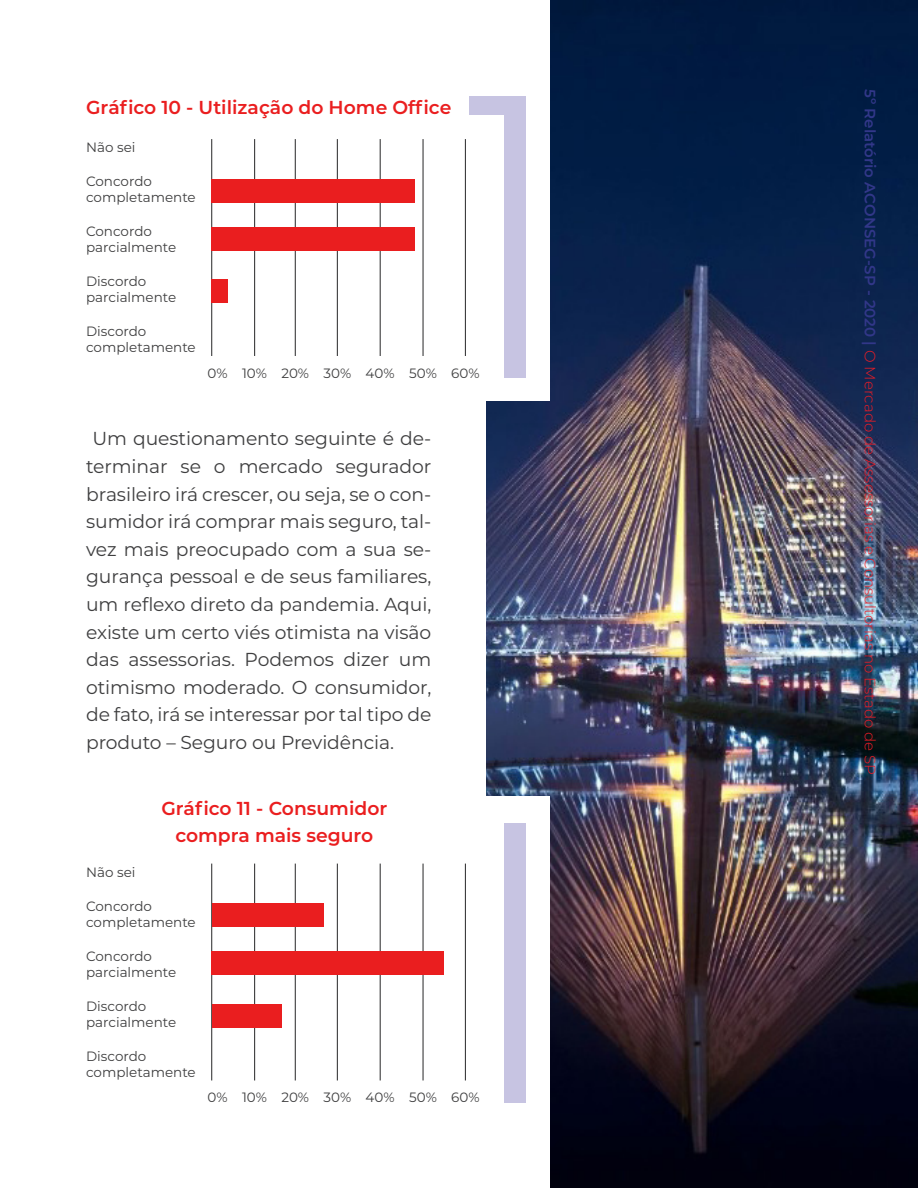
<style>
.page{position:relative;width:918px;height:1188px;background:#fff}
.page>*{position:absolute;margin:0;border:0;box-sizing:border-box;transform-origin:0 0}
.t1{font:18.75px/27.6px "Montserrat";letter-spacing:-.005em;color:#3e3e3f;text-align:justify}
.t2{font:600 18.75px/27.6px "Montserrat";color:#ea1e1f;text-align:center}
.t3{font:300 15px "Montserrat";color:#ee1c25}
.t4{font:13.5px/16.2px "Montserrat";color:#3e3e3f}
.s1{font-weight:600;color:#323789}
</style>
<div class="page">
<img style="left:487px;top:0;width:431px;height:1188px">
<div style="left:480px;top:0;width:70px;height:400px;background:#fff"></div>
<div style="left:480px;top:797px;width:70px;height:391px;background:#fff"></div>
<hr style="left:211px;top:139px;width:1px;height:217px;background:#3e3e3f">
<hr style="left:211px;top:864px;width:1px;height:216px;background:#3e3e3f">
<hr style="left:254px;top:139px;width:1px;height:217px;background:#3e3e3f">
<hr style="left:254px;top:864px;width:1px;height:216px;background:#3e3e3f">
<hr style="left:295px;top:139px;width:1px;height:217px;background:#3e3e3f">
<hr style="left:295px;top:864px;width:1px;height:216px;background:#3e3e3f">
<hr style="left:337px;top:139px;width:1px;height:217px;background:#3e3e3f">
<hr style="left:337px;top:864px;width:1px;height:216px;background:#3e3e3f">
<hr style="left:380px;top:139px;width:1px;height:217px;background:#3e3e3f">
<hr style="left:380px;top:864px;width:1px;height:216px;background:#3e3e3f">
<hr style="left:422px;top:139px;width:2px;height:217px;background:#3e3e3f">
<hr style="left:422px;top:864px;width:2px;height:216px;background:#3e3e3f">
<hr style="left:465px;top:139px;width:1px;height:217px;background:#3e3e3f">
<hr style="left:465px;top:864px;width:1px;height:216px;background:#3e3e3f">
<div style="left:212px;top:179px;width:203px;height:23px;background:#ea1e1f"></div>
<div style="left:212px;top:903px;width:112px;height:24px;background:#ea1e1f"></div>
<div style="left:212px;top:227px;width:203px;height:23px;background:#ea1e1f"></div>
<div style="left:212px;top:951px;width:232px;height:24px;background:#ea1e1f"></div>
<div style="left:212px;top:279px;width:16px;height:24px;background:#ea1e1f"></div>
<div style="left:212px;top:1004px;width:69px;height:23px;background:#ea1e1f"></div>
<div style="left:504px;top:96px;width:22px;height:282px;background:#c7c4e2"></div>
<div style="left:504px;top:824px;width:22px;height:279px;background:#c7c4e2"></div>
<div style="left:469px;top:96px;width:37px;height:18px;background:#c7c4e2"></div>
<p class="t2" style="left:86px;top:93px;width:367px">Gráfico 10 - Utilização do Home Office</p>
<p class="t4" style="left:86px;top:139px;width:51px">Não sei</p>
<p class="t4" style="left:86px;top:173px;width:111px">Concordo completamente</p>
<p class="t4" style="left:86px;top:223px;width:92px">Concordo parcialmente</p>
<p class="t4" style="left:86px;top:273px;width:92px">Discordo parcialmente</p>
<p class="t4" style="left:86px;top:323px;width:111px">Discordo completamente</p>
<p class="t4" style="left:208px;top:365px;width:22px">0%</p>
<p class="t4" style="left:242px;top:365px;width:27px">10%</p>
<p class="t4" style="left:281px;top:365px;width:29px">20%</p>
<p class="t4" style="left:324px;top:365px;width:29px">30%</p>
<p class="t4" style="left:366px;top:365px;width:31px">40%</p>
<p class="t4" style="left:409px;top:365px;width:29px">50%</p>
<p class="t4" style="left:451px;top:365px;width:30px">60%</p>
<p class="t1" style="left:86px;top:424px;width:347px;text-indent:6px">Um questionamento seguinte é de&shy;terminar se o mercado segurador brasileiro irá crescer, ou seja, se o con&shy;sumidor irá comprar mais seguro, tal&shy;vez mais preocupado com a sua se&shy;gurança pessoal e de seus familiares, um reflexo direto da pandemia. Aqui, existe um certo viés otimista na visão das assessorias. Podemos dizer um otimismo moderado. O consumidor, de fato, irá se interessar por tal tipo de produto – Seguro ou Previdência.</p>
<p class="t4" style="left:86px;top:863px;width:51px">Não sei</p>
<p class="t2" style="left:161px;top:794px;width:227px">Gráfico 11 - Consumidor compra mais seguro</p>
<p class="t4" style="left:86px;top:897px;width:111px">Concordo completamente</p>
<p class="t4" style="left:86px;top:947px;width:92px">Concordo parcialmente</p>
<p class="t4" style="left:86px;top:997px;width:92px">Discordo parcialmente</p>
<p class="t4" style="left:86px;top:1047px;width:111px">Discordo completamente</p>
<p class="t4" style="left:208px;top:1089px;width:22px">0%</p>
<p class="t4" style="left:242px;top:1089px;width:27px">10%</p>
<p class="t4" style="left:281px;top:1089px;width:29px">20%</p>
<p class="t4" style="left:324px;top:1089px;width:29px">30%</p>
<p class="t4" style="left:366px;top:1089px;width:31px">40%</p>
<p class="t4" style="left:409px;top:1089px;width:29px">50%</p>
<p class="t4" style="left:451px;top:1089px;width:30px">60%</p>
<p class="t3" style="left:877px;top:89px;width:687px;rotate:90deg"><span class="s1">5º Relatório ACONSEG-SP - 2020 |</span> O Mercado de Assessorias e Consultorias no Estado de SP</p>
<p class="t3" style="left:880px;top:89px;width:687px;rotate:90deg"><span class="s1">5º Relatório ACONSEG-SP - 2020 |</span> O Mercado de Assessorias e Consultorias no Estado de SP</p>
</div>
